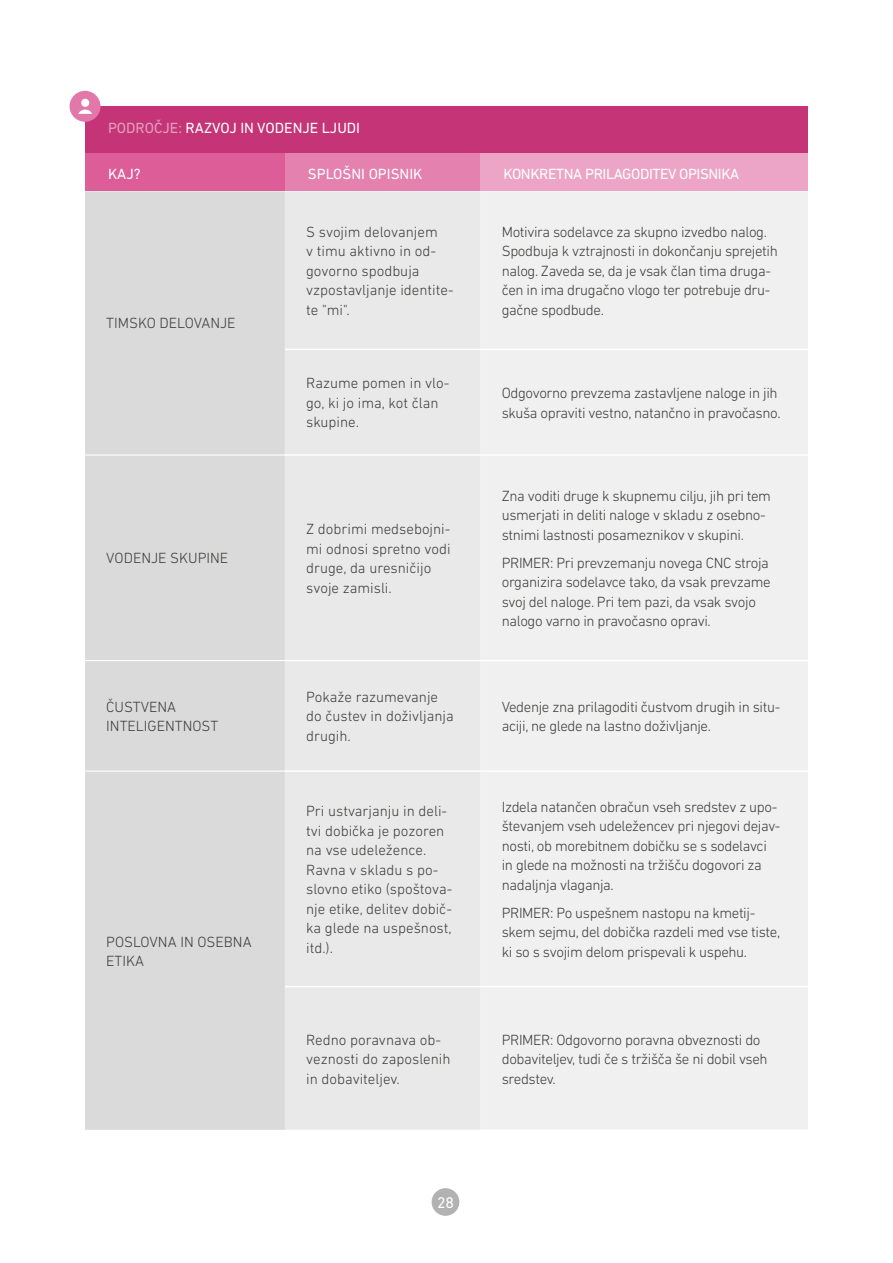
<style>
.page{position:relative;width:893px;height:1263px;background:#fff}
.page>*{position:absolute;margin:0;border:0;box-sizing:border-box;transform-origin:0 0}
.t1{font:300 15px/19.5px "DIN Next LT Pro";letter-spacing:-.025em;color:#3c3c3b}
.t2{font:300 15px/19.5px "DIN Next LT Pro";color:#3c3c3b}
.t3{font:15px "DIN Next LT Pro";color:#fff}
.t4{font:15px "DIN Next LT Pro";letter-spacing:-.025em;color:#fff}
.t5{font:13.5px "DIN Next LT Pro";color:#fff}
.s1{color:#e3a0be}
</style>
<div class="page">
<svg style="left:431px;top:1188px;width:28px;height:28px"></svg>
<div style="left:432px;top:1188px;width:27px;height:28px;background:#b3b2b2;border-radius:50%"></div>
<div style="left:85px;top:106px;width:723px;height:47px;background:#c43476"></div>
<div style="left:85px;top:153px;width:200px;height:38px;background:#dd5d98"></div>
<div style="left:285px;top:153px;width:195px;height:38px;background:#e481af"></div>
<div style="left:480px;top:153px;width:328px;height:38px;background:#eca5c6"></div>
<div style="left:85px;top:191px;width:200px;height:939px;background:#dadada"></div>
<div style="left:285px;top:191px;width:195px;height:939px;background:#e9e9e9"></div>
<div style="left:480px;top:191px;width:328px;height:939px;background:#f0f0f0"></div>
<hr style="left:85px;top:660px;width:200px;height:1px;background:#fff">
<hr style="left:85px;top:770px;width:200px;height:2px;background:#fff">
<hr style="left:85px;top:454px;width:200px;height:2px;background:#fff">
<hr style="left:285px;top:349px;width:195px;height:1px;background:#fff">
<hr style="left:480px;top:349px;width:328px;height:1px;background:#fff">
<hr style="left:285px;top:454px;width:195px;height:2px;background:#fff">
<hr style="left:480px;top:454px;width:328px;height:2px;background:#fff">
<hr style="left:285px;top:660px;width:195px;height:1px;background:#fff">
<hr style="left:480px;top:660px;width:328px;height:1px;background:#fff">
<hr style="left:285px;top:770px;width:195px;height:2px;background:#fff">
<hr style="left:480px;top:770px;width:328px;height:2px;background:#fff">
<hr style="left:285px;top:986px;width:195px;height:1px;background:#fff">
<hr style="left:480px;top:986px;width:328px;height:1px;background:#fff">
<div style="left:70px;top:91px;width:31px;height:31px;background:#e278aa;border-radius:50%"></div>
<div style="left:81px;top:99px;width:8px;height:8px;background:#fff;border-radius:50%"></div>
<svg style="left:78px;top:110px;width:14px;height:4px"></svg>
<p class="t3" style="left:108px;top:119px;width:254px"><span class="s1">PODROČJE:</span> RAZVOJ IN VODENJE LJUDI</p>
<p class="t3" style="left:108px;top:166px;width:34px">KAJ?</p>
<p class="t3" style="left:308px;top:166px;width:116px">SPLOŠNI OPISNIK</p>
<p class="t4" style="left:503px;top:166px;width:237px">KONKRETNA PRILAGODITEV OPISNIKA</p>
<p class="t2" style="left:106px;top:313px;width:131px">TIMSKO DELOVANJE</p>
<p class="t2" style="left:106px;top:548px;width:123px">VODENJE SKUPINE</p>
<p class="t2" style="left:306px;top:222px;width:149px">S svojim delovanjem<br>v timu aktivno in od&shy;govorno spodbuja vzpostavljanje identite&shy;te "mi".</p>
<p class="t1" style="left:502px;top:222px;width:278px">Motivira sodelavce za skupno izvedbo nalog.<br>Spodbuja k vztrajnosti in dokončanju sprejetih nalog. Zaveda se, da je vsak član tima druga&shy;čen in ima drugačno vlogo ter potrebuje dru&shy;gačne spodbude.</p>
<p class="t2" style="left:306px;top:373px;width:145px">Razume pomen in vlo&shy;go, ki jo ima, kot član skupine.</p>
<p class="t1" style="left:502px;top:383px;width:280px">Odgovorno prevzema zastavljene naloge in jih skuša opraviti vestno, natančno in pravočasno.</p>
<p class="t2" style="left:306px;top:519px;width:146px">Z dobrimi medsebojni&shy;mi odnosi spretno vodi druge, da uresničijo svoje zamisli.</p>
<p class="t1" style="left:502px;top:486px;width:271px">Zna voditi druge k skupnemu cilju, jih pri tem usmerjati in deliti naloge v skladu z osebno&shy;stnimi lastnosti posameznikov v skupini.</p>
<p class="t1" style="left:502px;top:553px;width:270px">PRIMER: Pri prevzemanju novega CNC stroja organizira sodelavce tako, da vsak prevzame svoj del naloge. Pri tem pazi, da vsak svojo nalogo varno in pravočasno opravi.</p>
<p class="t2" style="left:106px;top:697px;width:113px">ČUSTVENA<br>INTELIGENTNOST</p>
<p class="t2" style="left:306px;top:687px;width:149px">Pokaže razumevanje do čustev in doživljanja drugih.</p>
<p class="t1" style="left:502px;top:697px;width:280px">Vedenje zna prilagoditi čustvom drugih in situ&shy;aciji, ne glede na lastno doživljanje.</p>
<p class="t2" style="left:106px;top:932px;width:147px">POSLOVNA IN OSEBNA<br>ETIKA</p>
<p class="t2" style="left:306px;top:801px;width:148px">Pri ustvarjanju in deli&shy;tvi dobička je pozoren na vse udeležence.<br>Ravna v skladu s po&shy;slovno etiko (spoštova&shy;nje etike, delitev dobič&shy;ka glede na uspešnost, itd.).</p>
<p class="t1" style="left:502px;top:797px;width:280px">Izdela natančen obračun vseh sredstev z upo&shy;števanjem vseh udeležencev pri njegovi dejav&shy;nosti, ob morebitnem dobičku se s sodelavci in glede na možnosti na tržišču dogovori za nadaljnja vlaganja.</p>
<p class="t1" style="left:502px;top:903px;width:280px">PRIMER: Po uspešnem nastopu na kmetij&shy;skem sejmu, del dobička razdeli med vse tiste, ki so s svojim delom prispevali k uspehu.</p>
<p class="t2" style="left:306px;top:1029px;width:146px">Redno poravnava ob&shy;veznosti do zaposlenih in dobaviteljev.</p>
<p class="t1" style="left:502px;top:1029px;width:267px">PRIMER: Odgovorno poravna obveznosti do dobaviteljev, tudi če s tržišča še ni dobil vseh sredstev.</p>
<p class="t5" style="left:438px;top:1194px;width:16px">28</p>
</div>
